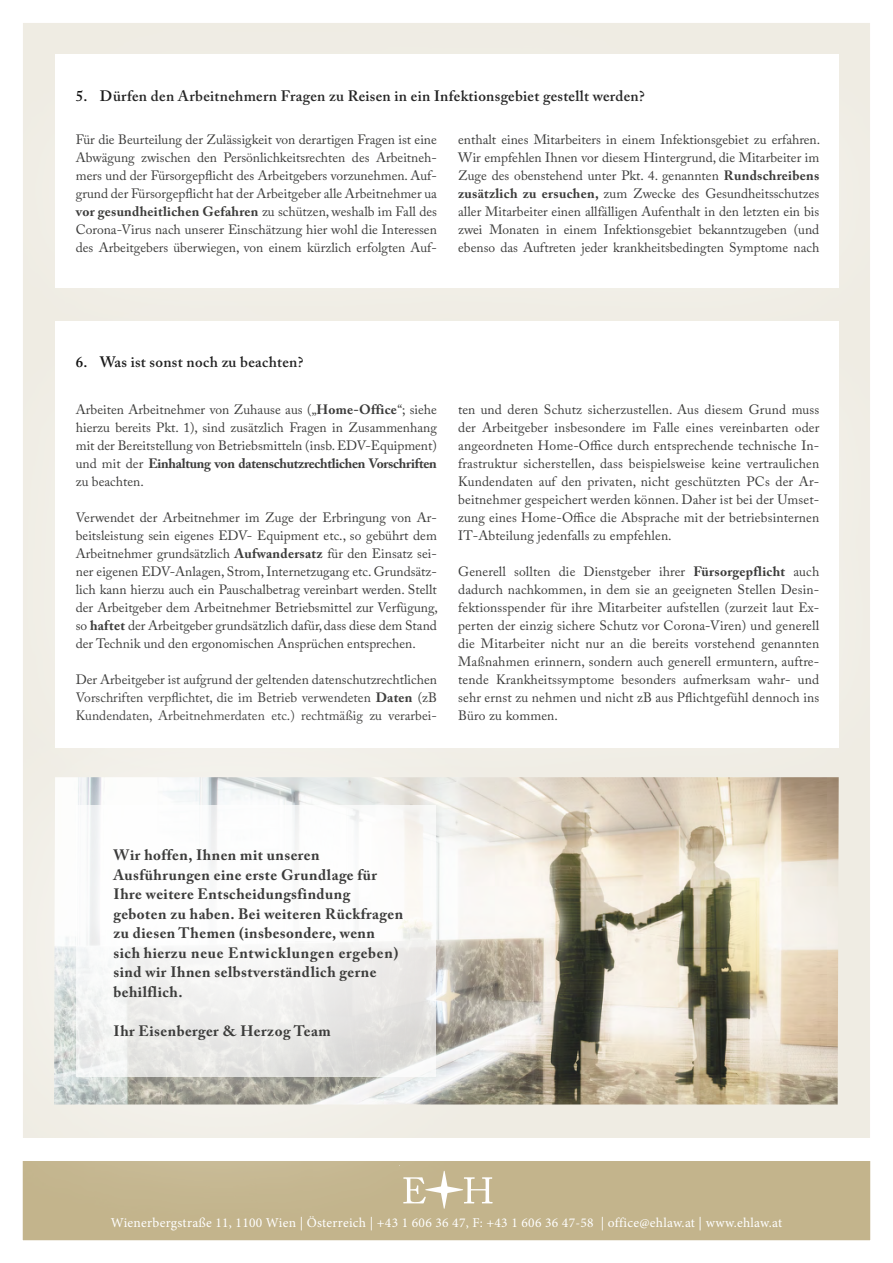
<style>
.page{position:relative;width:893px;height:1263px;background:#fff}
.page>*{position:absolute;margin:0;border:0;box-sizing:border-box;transform-origin:0 0}
.t1{font:700 15px/19.5px "Adobe Caslon Pro";letter-spacing:.03em;color:#3c3c3b}
.t2{font:600 15px "Adobe Caslon Pro";letter-spacing:.02em;color:#000}
.t3{font:13.5px/18px "Adobe Caslon Pro";color:#3c3c3b;text-align:justify}
.t4{font:13.5px "Minion Pro";letter-spacing:.02em;color:#fff}
.s1{font-weight:700}
</style>
<div class="page">
<div style="left:0;top:1161px;width:893px;height:81px;background:#c3b48c"></div>
<div style="left:0;top:17px;width:893px;height:356px;background:#fff;opacity:.75"></div>
<div style="left:0;top:287px;width:893px;height:553px;background:#fff;opacity:.75"></div>
<img style="left:595px;top:777px;width:244px;height:327px">
<div style="left:0;top:650px;width:595px;height:588px;background:#fff;opacity:.9"></div>
<p class="t2" style="left:76px;top:87px;width:570px">5. Dürfen den Arbeitnehmern Fragen zu Reisen in ein Infektionsgebiet gestellt werden?</p>
<p class="t3" style="left:76px;top:130px;width:363px">Für die Beurteilung der Zulässigkeit von derartigen Fragen ist eine Abwägung zwischen den Persönlichkeitsrechten des Arbeitneh&shy;mers und der Fürsorgepflicht des Arbeitgebers vorzunehmen. Auf&shy;grund der Fürsorgepflicht hat der Arbeitgeber alle Arbeitnehmer ua <span class="s1">vor gesundheitlichen Gefahren</span> zu schützen, weshalb im Fall des Corona-Virus nach unserer Einschätzung hier wohl die Interessen des Arbeitgebers überwiegen, von einem kürzlich erfolgten Auf-</p>
<p class="t3" style="left:458px;top:130px;width:364px">enthalt eines Mitarbeiters in einem Infektionsgebiet zu erfahren.<br>Wir empfehlen Ihnen vor diesem Hintergrund, die Mitarbeiter im Zuge des obenstehend unter Pkt. 4. genannten <span class="s1">Rundschreibens zusätzlich zu ersuchen,</span> zum Zwecke des Gesundheitsschutzes aller Mitarbeiter einen allfälligen Aufenthalt in den letzten ein bis zwei Monaten in einem Infektionsgebiet bekanntzugeben (und ebenso das Auftreten jeder krankheitsbedingten Symptome nach</p>
<p class="t2" style="left:76px;top:353px;width:229px">6. Was ist sonst noch zu beachten?</p>
<p class="t3" style="left:76px;top:400px;width:363px">Arbeiten Arbeitnehmer von Zuhause aus („<span class="s1">Home-Office</span>“; siehe hierzu bereits Pkt. 1), sind zusätzlich Fragen in Zusammenhang mit der Bereitstellung von Betriebsmitteln (insb. EDV-Equipment) und mit der <span class="s1">Einhaltung von datenschutzrechtlichen Vorschriften </span>zu beachten.</p>
<p class="t3" style="left:76px;top:508px;width:364px">Verwendet der Arbeitnehmer im Zuge der Erbringung von Ar&shy;beitsleistung sein eigenes EDV- Equipment etc., so gebührt dem Arbeitnehmer grundsätzlich <span class="s1">Aufwandersatz</span> für den Einsatz sei&shy;ner eigenen EDV-Anlagen, Strom, Internetzugang etc. Grundsätz&shy;lich kann hierzu auch ein Pauschalbetrag vereinbart werden. Stellt der Arbeitgeber dem Arbeitnehmer Betriebsmittel zur Verfügung, so <span class="s1">haftet</span> der Arbeitgeber grundsätzlich dafür, dass diese dem Stand der Technik und den ergonomischen Ansprüchen entsprechen.</p>
<p class="t3" style="left:76px;top:670px;width:363px">Der Arbeitgeber ist aufgrund der geltenden datenschutzrechtlichen Vorschriften verpflichtet, die im Betrieb verwendeten <span class="s1">Daten</span> (zB Kundendaten, Arbeitnehmerdaten etc.) rechtmäßig zu verarbei-</p>
<p class="t3" style="left:458px;top:400px;width:363px">ten und deren Schutz sicherzustellen. Aus diesem Grund muss der Arbeitgeber insbesondere im Falle eines vereinbarten oder angeordneten Home-Office durch entsprechende technische In&shy;frastruktur sicherstellen, dass beispielsweise keine vertraulichen Kundendaten auf den privaten, nicht geschützten PCs der Ar&shy;beitnehmer gespeichert werden können. Daher ist bei der Umset&shy;zung eines Home-Office die Absprache mit der betriebsinternen IT-Abteilung jedenfalls zu empfehlen.</p>
<p class="t3" style="left:458px;top:562px;width:363px">Generell sollten die Dienstgeber ihrer <span class="s1">Fürsorgepflicht</span> auch dadurch nachkommen, in dem sie an geeigneten Stellen Desin&shy;fektionsspender für ihre Mitarbeiter aufstellen (zurzeit laut Ex&shy;perten der einzig sichere Schutz vor Corona-Viren) und generell die Mitarbeiter nicht nur an die bereits vorstehend genannten Maßnahmen erinnern, sondern auch generell ermuntern, auftre&shy;tende Krankheitssymptome besonders aufmerksam wahr- und sehr ernst zu nehmen und nicht zB aus Pflichtgefühl dennoch ins Büro zu kommen.</p>
<p class="t1" style="left:114px;top:845px;width:291px">Wir hoffen, Ihnen mit unseren Ausführungen eine erste Grundlage für Ihre weitere Entscheidungsfindung geboten zu haben. Bei weiteren Rückfragen zu diesen Themen (insbesondere, wenn sich hierzu neue Entwicklungen ergeben) sind wir Ihnen selbstverständlich gerne behilflich.</p>
<p class="t1" style="left:114px;top:1021px;width:219px">Ihr Eisenberger &amp; Herzog Team</p>
<p class="t4" style="left:108px;top:1213px;width:679px">WienerbergstR sse 11, 1100 Wien | Österreich | +43 1 606 36 47, F: +43 1 606 36 47-58 | o fice@ehlaw.at | www.ehlaw.at</p>
<p class="t4" style="left:111px;top:1213px;width:673px">Wienerbergstraße 11, 1100 Wien | Österreich | +43 1 606 36 47, F: +43 1 606 36 47-58 | office@ehlaw.at | www.ehlaw.at</p>
</div>
